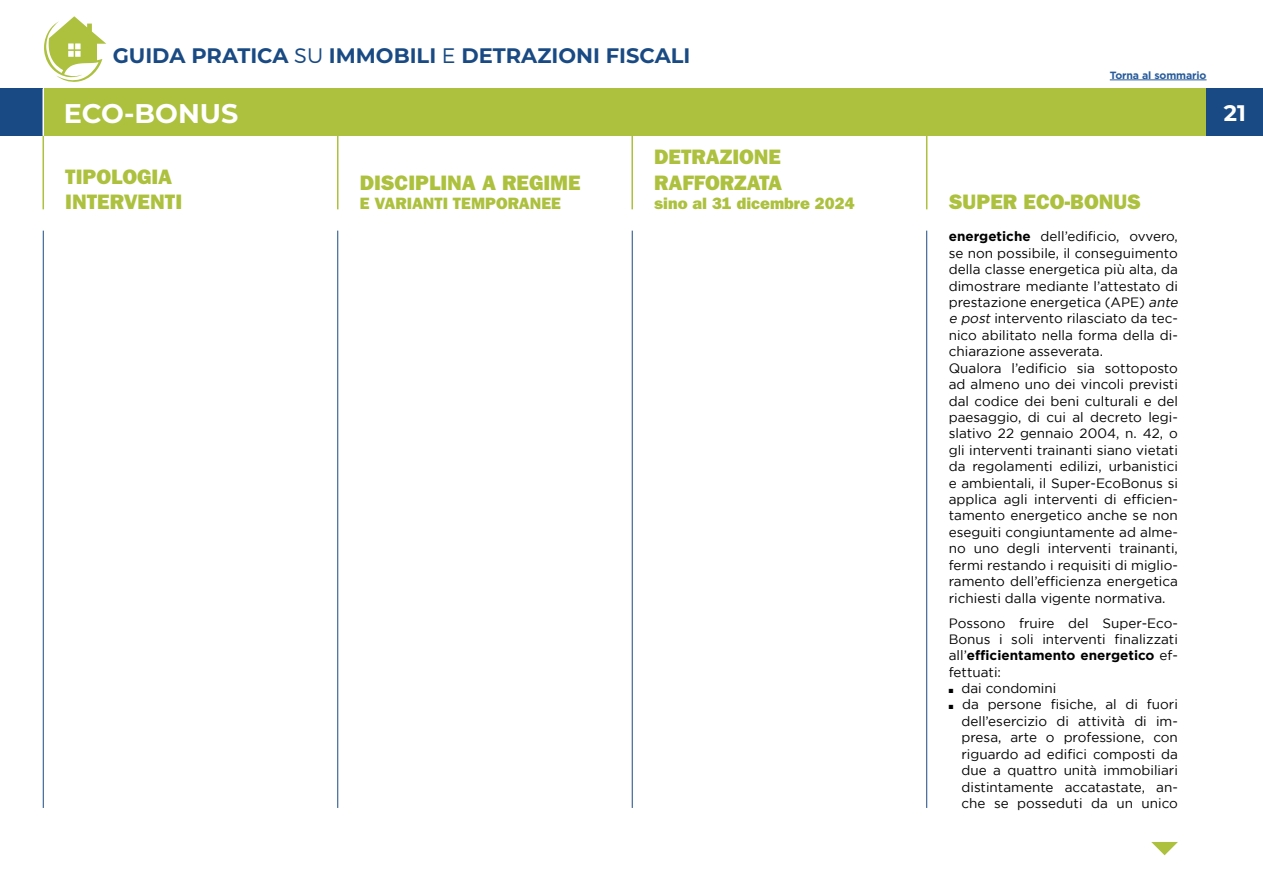
<style>
.page{position:relative;width:1263px;height:893px;background:#fff}
.page>*{position:absolute;margin:0;border:0;box-sizing:border-box;transform-origin:0 0}
.t1{font:700 27px "Montserrat";color:#fff}
.t2{font:700 22.5px "Montserrat";color:#fff}
.t3{font:21px/25.2px "ITC Franklin Gothic Std Hvy";color:#adc13e}
.t4{font:700 21px "Montserrat";color:#194a83}
.t5{font:16.5px "ITC Franklin Gothic Std Hvy";color:#adc13e}
.t6{font:13.5px/16.4px "Gotham";color:#000;text-align:justify}
.t7{font:700 10.5px "Gotham";letter-spacing:-.01em;color:#275b9b}
.s1{font-weight:300}
.s2{font-weight:700}
.s3{font-style:italic}
</style>
<div class="page">
<svg style="left:1151px;top:842px;width:27px;height:13px"></svg>
<hr style="left:926px;top:231px;width:1px;height:577px;background:#194a83">
<hr style="left:632px;top:231px;width:1px;height:577px;background:#194a83">
<hr style="left:337px;top:231px;width:1px;height:577px;background:#194a83">
<hr style="left:43px;top:231px;width:1px;height:577px;background:#194a83">
<div style="left:0;top:89px;width:43px;height:47px;background:#194a83"></div>
<div style="left:44px;top:89px;width:1162px;height:47px;background:#adc13e"></div>
<svg style="left:44px;top:16px;width:62px;height:66px"></svg>
<div style="left:1206px;top:89px;width:57px;height:47px;background:#194a83"></div>
<hr style="left:1110px;top:80px;width:96px;height:1px;background:#275b9b">
<hr style="left:926px;top:136px;width:1px;height:73px;background:#adc13e">
<hr style="left:631px;top:136px;width:2px;height:73px;background:#adc13e">
<hr style="left:337px;top:136px;width:1px;height:73px;background:#adc13e">
<hr style="left:43px;top:136px;width:1px;height:73px;background:#adc13e">
<h3 class="t4" style="left:113px;top:41px;width:579px">GUIDA PRATICA <span class="s1">SU</span> IMMOBILI <span class="s1">E</span> DETRAZIONI FISCALI</h3>
<p class="t7" style="left:1110px;top:68px;width:98px">Torna al sommario</p>
<h1 class="t1" style="left:64px;top:94px;width:176px">ECO-BONUS</h1>
<h2 class="t2" style="left:1224px;top:97px;width:24px">21</h2>
<h3 class="t3" style="left:65px;top:164px;width:118px">TIPOLOGIA<br>INTERVENTI</h3>
<h3 class="t3" style="left:360px;top:170px;width:222px">DISCIPLINA A REGIME</h3>
<p class="t5" style="left:360px;top:194px;width:203px">E VARIANTI TEMPORANEE</p>
<h3 class="t3" style="left:654px;top:145px;width:129px">DETRAZIONE<br>RAFFORZATA</h3>
<p class="t5" style="left:654px;top:194px;width:202px">sino al 31 dicembre 2024</p>
<h3 class="t3" style="left:949px;top:190px;width:194px">SUPER ECO-BONUS</h3>
<p class="t6" style="left:949px;top:228px;width:233px;text-align:left"><span class="s2">energetiche</span> dell’edificio, ovvero, se non possibile, il conseguimento della classe energetica più alta, da dimostrare mediante l’attestato di prestazione energetica (APE) <span class="s3">ante e post</span> intervento rilasciato da tec&shy;nico abilitato nella forma della di&shy;chiarazione asseverata.<br>Qualora l’edificio sia sottoposto ad almeno uno dei vincoli previsti dal codice dei beni culturali e del paesaggio, di cui al decreto legi&shy;slativo 22 gennaio 2004, n. 42, o gli interventi trainanti siano vietati da regolamenti edilizi, urbanistici e ambientali, il Super-EcoBonus si applica agli interventi di efficien&shy;tamento energetico anche se non eseguiti congiuntamente ad alme&shy;no uno degli interventi trainanti, fermi restando i requisiti di miglio&shy;ramento dell’efficienza energetica richiesti dalla vigente normativa.</p>
<p class="t6" style="left:949px;top:614px;width:231px">Possono fruire del Super-Eco-Bonus i soli interventi finalizzati all’<span class="s2">efficientamento energetico</span> ef&shy;fettuati:</p>
<p class="t6" style="left:949px;top:680px;width:109px">■ dai condomini</p>
<p class="t6" style="left:961px;top:696px;width:218px;text-indent:-13px">■ da persone fisiche, al di fuori dell’esercizio di attività di im&shy;presa, arte o professione, con riguardo ad edifici composti da due a quattro unità immobiliari distintamente accatastate, an&shy;che se posseduti da un unico</p>
</div>
